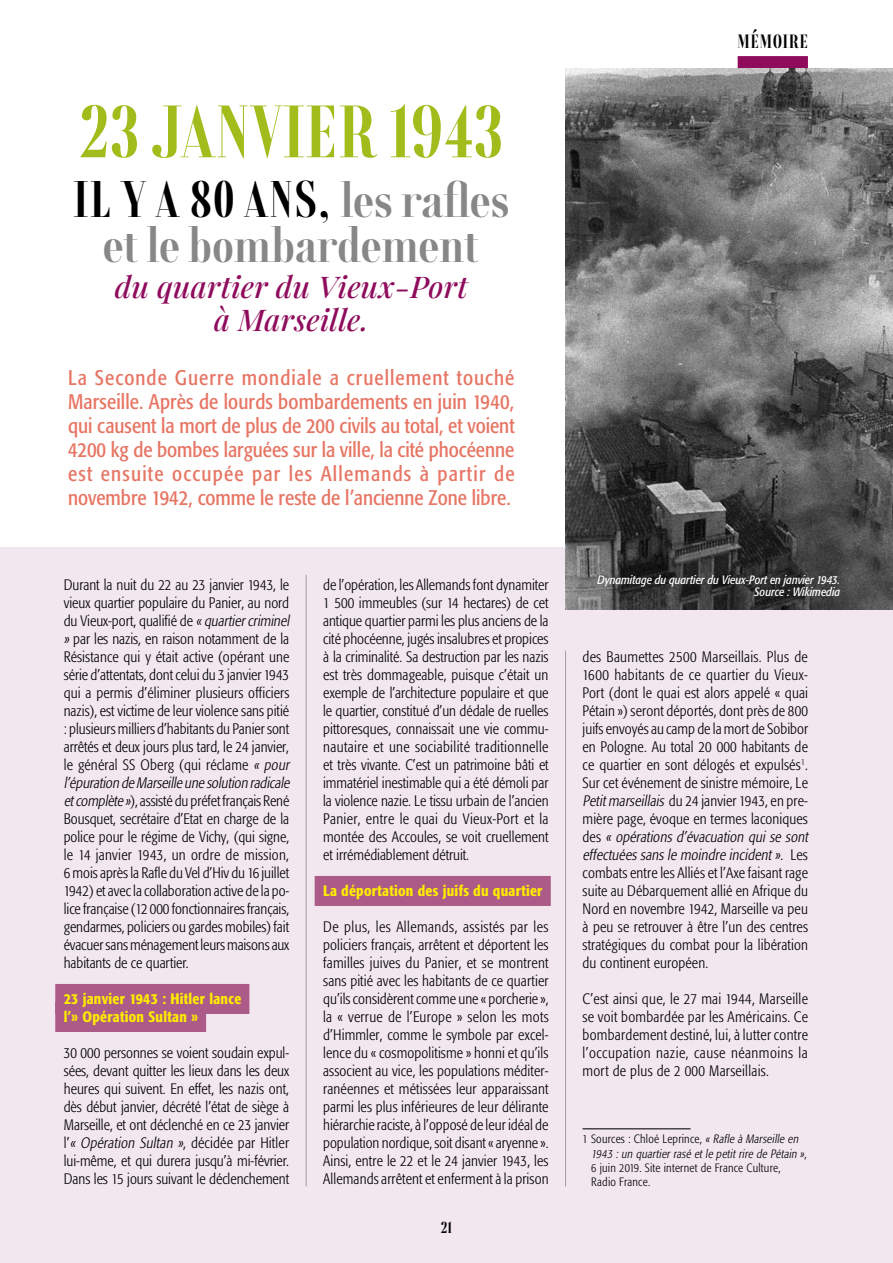
<style>
.page{position:relative;width:893px;height:1263px;background:#fff}
.page>*{position:absolute;margin:0;border:0;box-sizing:border-box;transform-origin:0 0}
.t1{font:700 69px "Rondal";color:#a2bd1b}
.t2{font:700 48px "Rondal";letter-spacing:.02em;color:#000}
.t3{font:700 45px "Rondal";letter-spacing:.01em;color:#878787}
.t4{font:italic 500 30px/33px "Playfair Display";letter-spacing:.01em;color:#8f0c5d;text-align:center}
.t5{font:condensed 21px/24px "Formata";color:#e77564;text-align:justify}
.t6{font:700 18px "Rondal";letter-spacing:.02em;color:#000}
.t7{font:300 condensed 15px/18px "Formata";letter-spacing:.005em;color:#000;text-align:justify}
.t8{font:500 condensed 15px/18px "Formata";letter-spacing:.02em;color:#ffed00}
.t9{font:700 15px "Rondal";color:#000}
.t10{font:300 condensed 12px/14.4px "Formata";letter-spacing:.02em;color:#000}
.t11{font:italic condensed 12px/12px "Formata";color:#fff;text-align:right}
.s1{font-size:45px;color:#878787}
.s2{font-style:italic}
</style>
<div class="page">
<div style="left:0;top:68px;width:893px;height:1195px;background:#f2e7ef"></div>
<hr style="left:306px;top:575px;width:1px;height:611px;background:#9d9d9c">
<hr style="left:565px;top:651px;width:1px;height:535px;background:#9d9d9c">
<div style="left:738px;top:56px;width:70px;height:12px;background:#8f0c5d"></div>
<div style="left:55px;top:984px;width:194px;height:30px;background:#ac5a87"></div>
<div style="left:55px;top:1002px;width:151px;height:30px;background:#ac5a87"></div>
<div style="left:315px;top:876px;width:236px;height:30px;background:#ac5a87"></div>
<hr style="left:583px;top:1128px;width:108px;height:1px;background:#000">
<div style="left:0;top:68px;width:566px;height:478px;background:#fff"></div>
<img style="left:565px;top:68px;width:328px;height:541px">
<h1 class="t1" style="left:79px;top:85px;width:426px">23 JANVIER 1943</h1>
<h2 class="t2" style="left:73px;top:167px;width:438px">IL Y A 80 ANS, <span class="s1">les rafles</span></h2>
<h3 class="t3" style="left:104px;top:215px;width:377px">et le bombardement</h3>
<h3 class="t4" style="left:115px;top:268px;width:354px">du quartier du Vieux-Port à Marseille.</h3>
<p class="t5" style="left:68px;top:366px;width:448px">La Seconde Guerre mondiale a cruellement touché Marseille. Après de lourds bombardements en juin 1940, qui causent la mort de plus de 200 civils au total, et voient 4200 kg de bombes larguées sur la ville, la cité phocéenne est ensuite occupée par les Allemands à partir de novembre 1942, comme le reste de l’ancienne Zone libre.</p>
<p class="t7" style="left:64px;top:576px;width:230px;text-align:left">Durant la nuit du 22 au 23 janvier 1943, le vieux quartier populaire du Panier, au nord du Vieux-port, qualifié de <span class="s2">«quartiercriminel »</span> par les nazis, en raison notamment de la Résistance qui y était active (opérant une série d’attentats, dont celui du 3 janvier 1943 qui a permis d’éliminer plusieurs officiers nazis), est victime de leur violence sans pitié : plusieurs milliers d’habitants du Panier sont arrêtés et deux jours plus tard, le 24 janvier, le général SS Oberg (qui réclame <span class="s2">« pour l’épuration de Marseille une solution radicale etcomplète »</span>), assisté du préfet français René Bousquet, secrétaire d’Etat en charge de la police pour le régime de Vichy, (qui signe, le 14 janvier 1943, un ordre de mission, 6 mois après la Rafle du Vel d’Hiv du 16 juillet 1942) et avec la collaboration active de la po&shy;lice française (12 000 fonctionnaires français, gendarmes, policiers ou gardes mobiles) fait évacuer sans ménagement leurs maisons aux habitants de ce quartier.</p>
<p class="t8" style="left:64px;top:990px;width:179px">23 janvier 1943 : Hitler lance l’» Opération Sultan »</p>
<p class="t7" style="left:64px;top:1044px;width:227px">30 000 personnes se voient soudain expul&shy;sées, devant quitter les lieux dans les deux heures qui suivent. En effet, les nazis ont, dès début janvier, décrété l’état de siège à Marseille, et ont déclenché en ce 23 janvier l’<span class="s2">« Opération Sultan »</span>, décidée par Hitler lui-même, et qui durera jusqu’à mi-février.<br>Dans les 15 jours suivant le déclenchement</p>
<p class="t7" style="left:323px;top:576px;width:227px">de l’opération, les Allemands font dynamiter 1 500 immeubles (sur 14 hectares) de cet antique quartier parmi les plus anciens de la cité phocéenne, jugés insalubres et propices à la criminalité. Sa destruction par les nazis est très dommageable, puisque c’était un exemple de l’architecture populaire et que le quartier, constitué d’un dédale de ruelles pittoresques, connaissait une vie commu&shy;nautaire et une sociabilité traditionnelle et très vivante. C’est un patrimoine bâti et immatériel inestimable qui a été démoli par la violence nazie. Le tissu urbain de l’ancien Panier, entre le quai du Vieux-Port et la montée des Accoules, se voit cruellement et irrémédiablement détruit.</p>
<p class="t8" style="left:323px;top:882px;width:221px">La déportation des juifs du quartier</p>
<p class="t7" style="left:323px;top:918px;width:227px">De plus, les Allemands, assistés par les policiers français, arrêtent et déportent les familles juives du Panier, et se montrent sans pitié avec les habitants de ce quartier qu’ils considèrent comme une « porcherie », la « verrue de l’Europe » selon les mots d’Himmler, comme le symbole par excel&shy;lence du « cosmopolitisme » honni et qu’ils associent au vice, les populations méditer&shy;ranéennes et métissées leur apparaissant parmi les plus inférieures de leur délirante hiérarchie raciste, à l’opposé de leur idéal de population nordique, soit disant « aryenne ».<br>Ainsi, entre le 22 et le 24 janvier 1943, les Allemands arrêtent et enferment à la prison</p>
<p class="t9" style="left:441px;top:1217px;width:13px">21</p>
<p class="t6" style="left:737px;top:29px;width:72px">MÉMOIRE</p>
<p class="t11" style="left:597px;top:574px;width:244px">Dynamitage du quartier du Vieux-Port en janvier 1943.<br>Source : Wikimedia</p>
<p class="t7" style="left:583px;top:648px;width:230px;text-align:left">des Baumettes 2500 Marseillais. Plus de 1600 habitants de ce quartier du Vieux-Port (dont le quai est alors appelé « quai Pétain ») seront déportés, dont près de 800 juifs envoyés au camp de la mort de Sobibor en Pologne. Au total 20 000 habitants de ce quartier en sont délogés et expulsés<sup>1</sup>.<br>Sur cet événement de sinistre mémoire, Le <span class="s2">Petitmarseillais</span> du 24 janvier 1943, en pre&shy;mière page, évoque en termes laconiques d e s <span class="s2">« opérations d’évacuation qui se sont effectuéessansle moindre incident»</span>. L e s combats entre les Alliés et l’Axe faisant rage suite au Débarquement allié en Afrique du Nord en novembre 1942, Marseille va peu à peu se retrouver à être l’un des centres stratégiques du combat pour la libération du continent européen.</p>
<p class="t7" style="left:583px;top:990px;width:227px">C’est ainsi que, le 27 mai 1944, Marseille se voit bombardée par les Américains. Ce bombardement destiné, lui, à lutter contre l’occupation nazie, cause néanmoins la mort de plus de 2 000 Marseillais.</p>
<p class="t10" style="left:591px;top:1132px;width:217px;text-indent:-9px">1 Sources : Chloé Leprince, <span class="s2">« Rafle à Marseille en 1943 : un quartier rasé et le petit rire de Pétain »</span>, 6 juin 2019. Site internet de France Culture, Radio France.</p>
</div>
